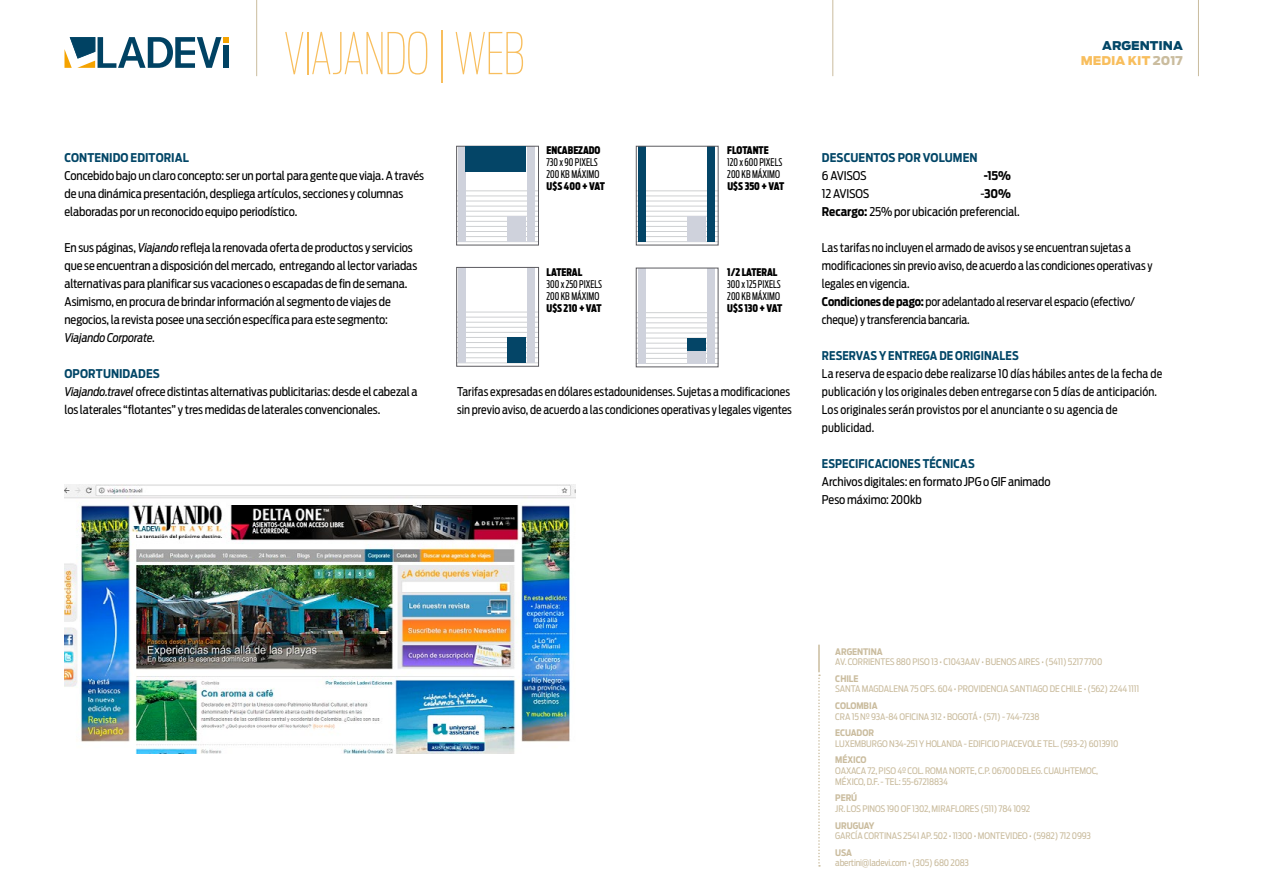
<style>
.page{position:relative;width:1263px;height:893px;background:#fff}
.page>*{position:absolute;margin:0;border:0;box-sizing:border-box;transform-origin:0 0}
.t1{font:100 57px "Antenna Extra Cond";letter-spacing:-.01em;color:#f8be5d}
.t2{font:12px/18px "Antenna Cond";letter-spacing:-.005em;color:#000}
.t3{font:12px/18px "Antenna Cond";letter-spacing:-.005em;color:#000;scale:.96 1}
.t4{font:700 12px "Antenna Cond";letter-spacing:.005em;color:#024667;scale:.96 1}
.t5{font:700 12px "Antenna Cond";letter-spacing:.005em;color:#024667}
.t6{font:900 12px/15px "Antenna";color:#024667;text-align:right}
.t7{font:700 12px "Antenna Cond";color:#000}
.t8{font:10.5px/12px "Antenna Extra Cond";color:#000}
.t9{font:900 10.5px "Antenna Extra Cond";color:#000}
.t10{font:9px/10.8px "Antenna Cond";letter-spacing:-.015em;color:#cabc9e}
.t11{font:700 9px "Antenna Cond";letter-spacing:-.005em;color:#cabc9e}
.s1{font-style:italic}
.s2{font-weight:700;color:#024667}
.s3{color:#f8be5d}
.s4{color:#cabc9e}
.s5{font-weight:700}
</style>
<div class="page">
<hr style="left:456px;top:191px;width:83px;height:1px;background:#ced0d2">
<hr style="left:456px;top:196px;width:83px;height:1px;background:#ced0d2">
<hr style="left:456px;top:201px;width:83px;height:1px;background:#ced0d2">
<hr style="left:456px;top:206px;width:83px;height:1px;background:#ced0d2">
<hr style="left:456px;top:211px;width:83px;height:1px;background:#ced0d2">
<hr style="left:456px;top:216px;width:83px;height:1px;background:#ced0d2">
<hr style="left:456px;top:221px;width:83px;height:1px;background:#ced0d2">
<hr style="left:456px;top:226px;width:83px;height:1px;background:#ced0d2">
<hr style="left:456px;top:231px;width:83px;height:1px;background:#ced0d2">
<hr style="left:456px;top:236px;width:83px;height:1px;background:#ced0d2">
<hr style="left:456px;top:241px;width:83px;height:1px;background:#ced0d2">
<div style="left:458px;top:146px;width:8px;height:96px;background:#cfd2dc"></div>
<div style="left:527px;top:146px;width:8px;height:96px;background:#cfd2dc"></div>
<div style="left:508px;top:216px;width:18px;height:26px;background:#cfd2dc"></div>
<div style="left:456px;top:146px;width:83px;height:99px;border:1px solid #5c5b60"></div>
<hr style="left:636px;top:191px;width:82px;height:1px;background:#ced0d2">
<hr style="left:636px;top:196px;width:82px;height:1px;background:#ced0d2">
<hr style="left:636px;top:201px;width:82px;height:1px;background:#ced0d2">
<hr style="left:636px;top:206px;width:82px;height:1px;background:#ced0d2">
<hr style="left:636px;top:211px;width:82px;height:1px;background:#ced0d2">
<hr style="left:636px;top:216px;width:82px;height:1px;background:#ced0d2">
<hr style="left:636px;top:221px;width:82px;height:1px;background:#ced0d2">
<hr style="left:636px;top:226px;width:82px;height:1px;background:#ced0d2">
<hr style="left:636px;top:231px;width:82px;height:1px;background:#ced0d2">
<hr style="left:636px;top:236px;width:82px;height:1px;background:#ced0d2">
<hr style="left:636px;top:241px;width:82px;height:1px;background:#ced0d2">
<div style="left:638px;top:146px;width:7px;height:96px;background:#044567"></div>
<div style="left:707px;top:146px;width:7px;height:96px;background:#044567"></div>
<div style="left:687px;top:216px;width:19px;height:26px;background:#cfd2dc"></div>
<div style="left:636px;top:146px;width:82px;height:99px;border:1px solid #5c5b60"></div>
<hr style="left:456px;top:312px;width:83px;height:1px;background:#ced0d2">
<hr style="left:456px;top:317px;width:83px;height:1px;background:#ced0d2">
<hr style="left:456px;top:322px;width:83px;height:1px;background:#ced0d2">
<hr style="left:456px;top:327px;width:83px;height:1px;background:#ced0d2">
<hr style="left:456px;top:332px;width:83px;height:1px;background:#ced0d2">
<hr style="left:456px;top:337px;width:83px;height:1px;background:#ced0d2">
<hr style="left:456px;top:342px;width:83px;height:1px;background:#ced0d2">
<hr style="left:456px;top:347px;width:83px;height:1px;background:#ced0d2">
<hr style="left:456px;top:352px;width:83px;height:1px;background:#ced0d2">
<hr style="left:456px;top:357px;width:83px;height:1px;background:#ced0d2">
<hr style="left:456px;top:363px;width:83px;height:1px;background:#ced0d2">
<div style="left:458px;top:267px;width:8px;height:96px;background:#cfd2dc"></div>
<div style="left:527px;top:267px;width:8px;height:96px;background:#cfd2dc"></div>
<div style="left:508px;top:338px;width:18px;height:25px;background:#044567"></div>
<div style="left:466px;top:147px;width:60px;height:25px;background:#044567"></div>
<div style="left:456px;top:267px;width:83px;height:100px;border:1px solid #5c5b60"></div>
<hr style="left:636px;top:312px;width:82px;height:1px;background:#ced0d2">
<hr style="left:636px;top:317px;width:82px;height:1px;background:#ced0d2">
<hr style="left:636px;top:323px;width:82px;height:1px;background:#ced0d2">
<hr style="left:636px;top:328px;width:82px;height:1px;background:#ced0d2">
<hr style="left:636px;top:333px;width:82px;height:1px;background:#ced0d2">
<hr style="left:636px;top:338px;width:82px;height:1px;background:#ced0d2">
<hr style="left:636px;top:343px;width:82px;height:1px;background:#ced0d2">
<hr style="left:636px;top:348px;width:82px;height:1px;background:#ced0d2">
<hr style="left:636px;top:353px;width:82px;height:1px;background:#ced0d2">
<hr style="left:636px;top:358px;width:82px;height:1px;background:#ced0d2">
<hr style="left:636px;top:363px;width:82px;height:1px;background:#ced0d2">
<div style="left:638px;top:268px;width:7px;height:95px;background:#cfd2dc"></div>
<div style="left:707px;top:268px;width:7px;height:95px;background:#cfd2dc"></div>
<div style="left:687px;top:338px;width:18px;height:25px;background:#cfd2dc"></div>
<div style="left:687px;top:338px;width:18px;height:13px;background:#044567"></div>
<div style="left:636px;top:268px;width:82px;height:99px;border:1px solid #5c5b60"></div>
<img style="left:64px;top:484px;width:511px;height:270px">
<hr style="left:818px;top:645px;width:2px;height:27px;background:#cabc9e">
<svg style="left:818px;top:674px;width:2px;height:193px"></svg>
<hr style="left:256px;top:0;width:1px;height:76px;background:#cabc9e">
<hr style="left:832px;top:0;width:1px;height:76px;background:#cabc9e">
<hr style="left:1198px;top:0;width:1px;height:76px;background:#cabc9e">
<svg style="left:64px;top:37px;width:165px;height:31px"></svg>
<h1 class="t1" style="left:284px;top:22px;width:243px">VIAJANDO | WEB</h1>
<p class="t5" style="left:64px;top:150px;width:126px">CONTENIDO EDITORIAL</p>
<p class="t2" style="left:64px;top:167px;width:361px">Concebido bajo un claro concepto: ser un portal para gente que viaja. A través de una dinámica presentación, despliega artículos, secciones y columnas elaboradas por un reconocido equipo periodístico.</p>
<p class="t2" style="left:64px;top:239px;width:354px">En sus páginas, <span class="s1">Viajando</span> refleja la renovada oferta de productos y servicios que se encuentran a disposición del mercado, entregando al lector variadas alternativas para planificar sus vacaciones o escapadas de fin de semana.<br>Asimismo, en procura de brindar información al segmento de viajes de negocios, la revista posee una sección específica para este segmento:<br><span class="s1">Viajando Corporate</span>.</p>
<p class="t2" style="left:64px;top:365px;width:355px"><span class="s2">OPORTUNIDADES<br></span><span class="s1">Viajando.travel</span> ofrece distintas alternativas publicitarias: desde el cabezal a los laterales “flotantes” y tres medidas de laterales convencionales.</p>
<p class="t9" style="left:547px;top:144px;width:55px">ENCABEZADO</p>
<p class="t8" style="left:547px;top:156px;width:54px">730 x 90 PIXELS<br>200 KB MÁXIMO</p>
<p class="t9" style="left:547px;top:180px;width:60px">U$S 400 + VAT</p>
<p class="t9" style="left:547px;top:266px;width:37px">LATERAL</p>
<p class="t8" style="left:547px;top:279px;width:57px">300 x 250 PIXELS<br>200 KB MÁXIMO</p>
<p class="t9" style="left:547px;top:302px;width:57px">U$S 210 + VAT</p>
<p class="t9" style="left:727px;top:144px;width:43px">FLOTANTE</p>
<p class="t8" style="left:727px;top:156px;width:57px">120 x 600 PIXELS<br>200 KB MÁXIMO</p>
<p class="t9" style="left:727px;top:180px;width:59px">U$S 350 + VAT</p>
<p class="t9" style="left:727px;top:266px;width:52px">1/2 LATERAL</p>
<p class="t8" style="left:727px;top:278px;width:55px">300 x 125 PIXELS<br>200 KB MÁXIMO</p>
<p class="t9" style="left:727px;top:302px;width:56px">U$S 130 + VAT</p>
<p class="t3" style="left:457px;top:383px;width:350px">Tarifas expresadas en dólares estadounidenses. Sujetas a modificaciones sin previo aviso, de acuerdo a las condiciones operativas y legales vigentes</p>
<p class="t6" style="left:1081px;top:38px;width:104px">ARGENTINA<br><span class="s3">MEDIA KIT</span> <span class="s4">2017</span></p>
<p class="t5" style="left:822px;top:150px;width:157px">DESCUENTOS POR VOLUMEN</p>
<p class="t2" style="left:822px;top:167px;width:46px">6 AVISOS</p>
<p class="t7" style="left:984px;top:168px;width:29px">-15%</p>
<p class="t2" style="left:822px;top:185px;width:49px">12 AVISOS</p>
<p class="t2" style="left:822px;top:185px;width:199px;text-indent:159px">-<span class="s5">30%<br>Recargo:</span> 25% por ubicación preferencial.</p>
<p class="t3" style="left:822px;top:239px;width:346px">Las tarifas no incluyen el armado de avisos y se encuentran sujetas a modificaciones sin previo aviso, de acuerdo a las condiciones operativas y legales en vigencia.<br><span class="s5">Condiciones de pago:</span> por adelantado al reservar el espacio (efectivo/ cheque) y transferencia bancaria.</p>
<p class="t4" style="left:822px;top:348px;width:207px">RESERVAS Y ENTREGA DE ORIGINALES</p>
<p class="t3" style="left:822px;top:365px;width:356px">La reserva de espacio debe realizarse 10 días hábiles antes de la fecha de publicación y los originales deben entregarse con 5 días de anticipación.<br>Los originales serán provistos por el anunciante o su agencia de publicidad.</p>
<p class="t4" style="left:822px;top:456px;width:161px">ESPECIFICACIONES TÉCNICAS</p>
<p class="t2" style="left:822px;top:473px;width:230px">Archivos digitales: en formato JPG o GIF animado<br>Peso máximo: 200kb</p>
<p class="t11" style="left:835px;top:646px;width:49px">ARGENTINA</p>
<p class="t10" style="left:835px;top:657px;width:269px">AV. CORRIENTES 880 PISO 13 • C1043AAV • BUENOS AIRES • (5411) 5217 7700</p>
<p class="t11" style="left:835px;top:673px;width:25px">CHILE</p>
<p class="t10" style="left:835px;top:684px;width:305px">SANTA MAGDALENA 75 OFS. 604 • PROVIDENCIA SANTIAGO DE CHILE • (562) 2244 1111</p>
<p class="t11" style="left:835px;top:700px;width:44px">COLOMBIA</p>
<p class="t10" style="left:835px;top:711px;width:206px">CRA 15 Nº 93A-84 OFICINA 312 • BOGOTÁ • (571) - 744-7238</p>
<p class="t11" style="left:835px;top:727px;width:40px">ECUADOR</p>
<p class="t10" style="left:835px;top:738px;width:285px">LUXEMBURGO N34-251 Y HOLANDA - EDIFICIO PIACEVOLE TEL. (593-2) 6013910</p>
<p class="t11" style="left:835px;top:755px;width:33px">MÉXICO</p>
<p class="t10" style="left:835px;top:765px;width:264px">OAXACA 72, PISO 4º COL. ROMA NORTE, C.P. 06700 DELEG. CUAUHTEMOC,<br>MÉXICO, D.F. - TEL: 55-67218834</p>
<p class="t11" style="left:835px;top:793px;width:23px">PERÚ</p>
<p class="t10" style="left:835px;top:804px;width:197px">JR. LOS PINOS 190 OF 1302, MIRAFLORES (511) 784 1092</p>
<p class="t11" style="left:835px;top:820px;width:41px">URUGUAY</p>
<p class="t10" style="left:835px;top:831px;width:257px">GARCÍA CORTINAS 2541 AP. 502 • 11300 • MONTEVIDEO • (5982) 712 0993</p>
<p class="t11" style="left:835px;top:847px;width:18px">USA</p>
<p class="t10" style="left:835px;top:858px;width:135px">abertini@ladevi.com • (305) 680 2083</p>
</div>
